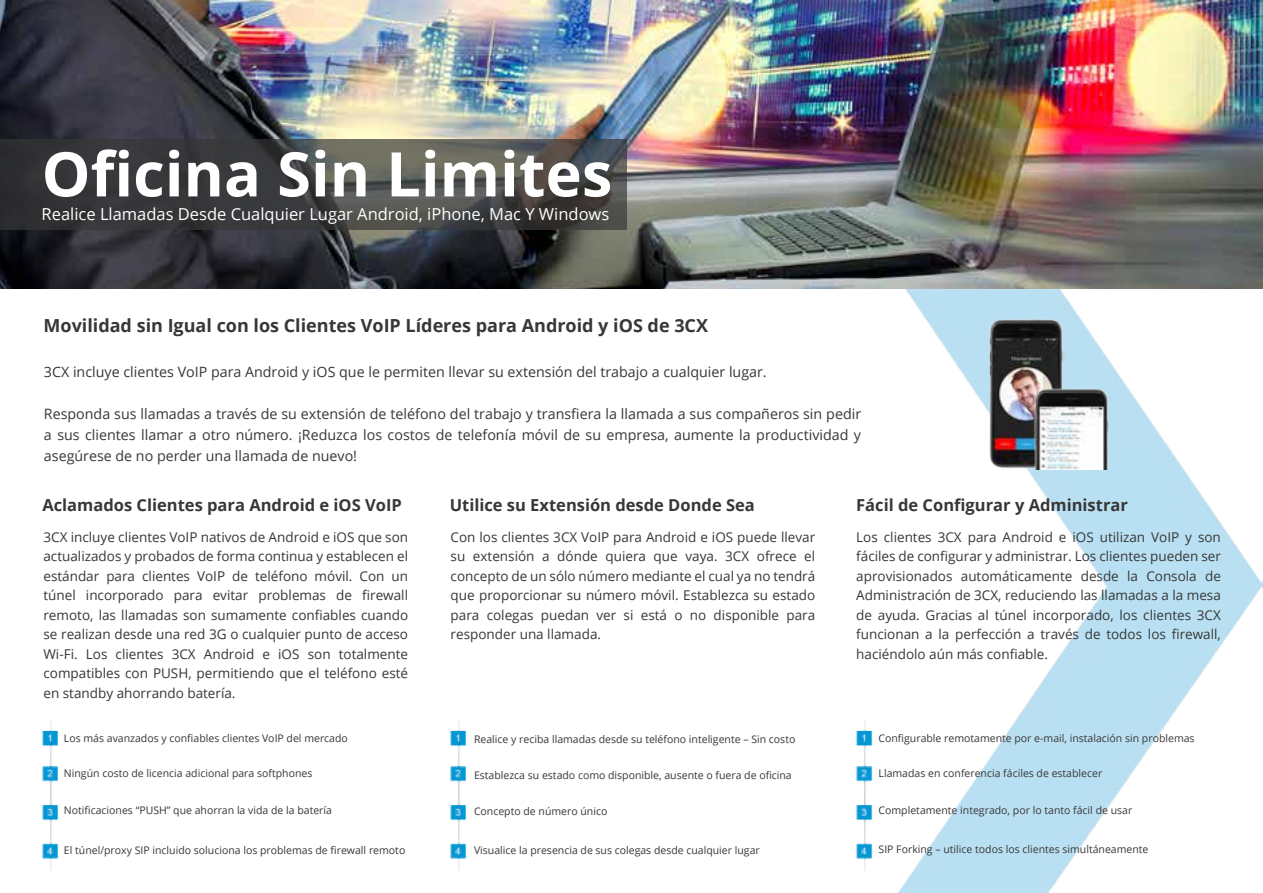
<style>
.page{position:relative;width:1263px;height:893px;background:#fff}
.page>*{position:absolute;margin:0;border:0;box-sizing:border-box;transform-origin:0 0}
.t1{font:700 61.5px "Open Sans";color:#fff}
.t2{font:700 18px "Open Sans";color:#373737}
.t3{font:700 16.5px "Open Sans";color:#373737}
.t4{font:16.5px "Open Sans";color:#fff}
.t5{font:14.25px/21px "Open Sans";color:#373737;text-align:justify}
.t6{font:13.5px/19.5px "Open Sans";color:#373737;text-align:justify}
.t7{font:10.5px "Open Sans";color:#373737}
</style>
<div class="page">
<img style="left:0;top:0;width:1263px;height:290px">
<svg style="left:0;top:139px;width:627px;height:91px;background:#444"></svg>
<img style="left:898px;top:290px;width:365px;height:603px">
<img style="left:987px;top:317px;width:78px;height:154px">
<img style="left:1031px;top:385px;width:81px;height:85px">
<img style="left:42px;top:720px;width:17px;height:150px">
<img style="left:856px;top:720px;width:17px;height:150px">
<img style="left:450px;top:720px;width:17px;height:150px">
<h1 class="t1" style="left:42px;top:131px;width:572px">Oficina Sin Limites</h1>
<p class="t4" style="left:42px;top:203px;width:569px">Realice Llamadas Desde Cualquier Lugar Android, iPhone, Mac Y Windows</p>
<h2 class="t2" style="left:44px;top:312px;width:666px">Movilidad sin Igual con los Clientes VoIP Líderes para Android y iOS de 3CX</h2>
<p class="t5" style="left:44px;top:360px;width:724px">3CX incluye clientes VoIP para Android y iOS que le permiten llevar su extensión del trabajo a cualquier lugar.</p>
<p class="t5" style="left:44px;top:402px;width:819px">Responda sus llamadas a través de su extensión de teléfono del trabajo y transfiera la llamada a sus compañeros sin pedir a sus clientes llamar a otro número. ¡Reduzca los costos de telefonía móvil de su empresa, aumente la productividad y asegúrese de no perder una llamada de nuevo!</p>
<p class="t3" style="left:42px;top:493px;width:361px">Aclamados Clientes para Android e iOS VoIP</p>
<p class="t3" style="left:450px;top:493px;width:307px">Utilice su Extensión desde Donde Sea</p>
<p class="t3" style="left:856px;top:493px;width:273px">Fácil de Configurar y Administrar</p>
<p class="t6" style="left:43px;top:527px;width:366px">3CX incluye clientes VoIP nativos de Android e iOS que son actualizados y probados de forma continua y establecen el estándar para clientes VoIP de teléfono móvil. Con un túnel incorporado para evitar problemas de firewall remoto, las llamadas son sumamente confiables cuando se realizan desde una red 3G o cualquier punto de acceso Wi-Fi. Los clientes 3CX Android e iOS son totalmente compatibles con PUSH, permitiendo que el teléfono esté en standby ahorrando batería.</p>
<p class="t6" style="left:451px;top:527px;width:366px">Con los clientes 3CX VoIP para Android e iOS puede llevar su extensión a dónde quiera que vaya. 3CX ofrece el concepto de un sólo número mediante el cual ya no tendrá que proporcionar su número móvil. Establezca su estado para colegas puedan ver si está o no disponible para responder una llamada.</p>
<p class="t6" style="left:856px;top:527px;width:366px">Los clientes 3CX para Android e iOS utilizan VoIP y son fáciles de configurar y administrar. Los clientes pueden ser aprovisionados automáticamente desde la Consola de Administración de 3CX, reduciendo las llamadas a la mesa de ayuda. Gracias al túnel incorporado, los clientes 3CX funcionan a la perfección a través de todos los firewall, haciéndolo aún más confiable.</p>
<p class="t7" style="left:64px;top:731px;width:285px">Los más avanzados y confiables clientes VoIP del mercado</p>
<p class="t7" style="left:64px;top:766px;width:250px">Ningún costo de licencia adicional para softphones</p>
<p class="t7" style="left:64px;top:803px;width:270px">Notificaciones “PUSH” que ahorran la vida de la batería</p>
<p class="t7" style="left:64px;top:843px;width:343px">El túnel/proxy SIP incluido soluciona los problemas de firewall remoto</p>
<p class="t7" style="left:878px;top:731px;width:318px">Configurable remotamente por e-mail, instalación sin problemas</p>
<p class="t7" style="left:878px;top:766px;width:225px">Llamadas en conferencia fáciles de establecer</p>
<p class="t7" style="left:878px;top:803px;width:255px">Completamente integrado, por lo tanto fácil de usar</p>
<p class="t7" style="left:474px;top:732px;width:323px">Realice y reciba llamadas desde su teléfono inteligente – Sin costo</p>
<p class="t7" style="left:474px;top:768px;width:319px">Establezca su estado como disponible, ausente o fuera de oficina</p>
<p class="t7" style="left:474px;top:804px;width:135px">Concepto de número único</p>
<p class="t7" style="left:474px;top:843px;width:287px">Visualice la presencia de sus colegas desde cualquier lugar</p>
<p class="t7" style="left:878px;top:841px;width:271px">SIP Forking – utilice todos los clientes simultáneamente</p>
</div>
